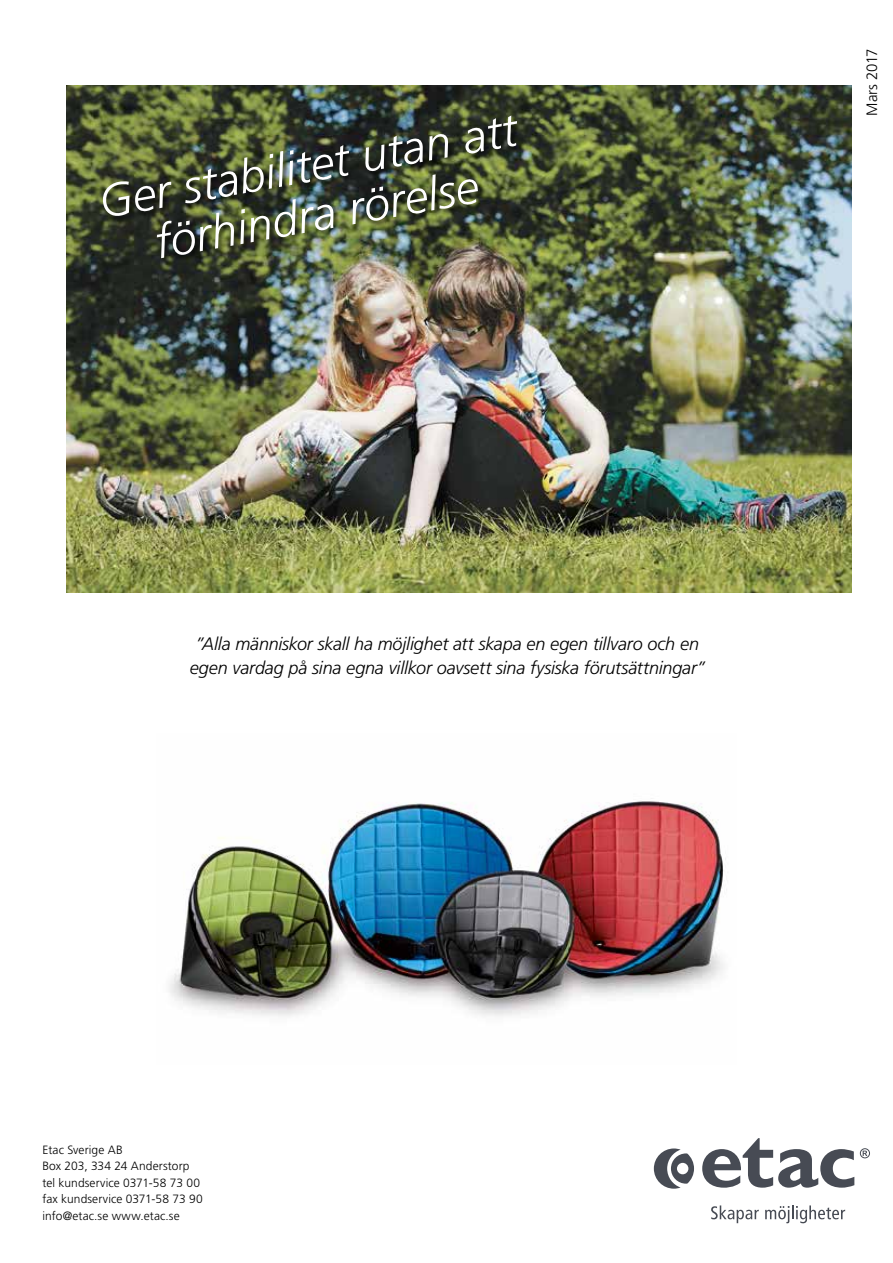
<style>
.page{position:relative;width:893px;height:1263px;background:#fff}
.page>*{position:absolute;margin:0;border:0;box-sizing:border-box;transform-origin:0 0}
.t1{font:italic 300 46.5px/49.5px "Frutiger LT Pro";color:#fff;text-align:center}
.t2{font:italic 300 18px/24px "Frutiger LT Pro";letter-spacing:-.01em;color:#000;text-align:center}
.t3{font:300 15px "Frutiger LT Pro";letter-spacing:-.01em;color:#000}
.t4{font:300 12px/16.5px "Frutiger LT Pro";letter-spacing:.005em;color:#000}
</style>
<div class="page">
<img style="left:169px;top:801px;width:557px;height:215px">
<svg style="left:711px;top:1205px;width:48px;height:18px"></svg>
<svg style="left:765px;top:1205px;width:80px;height:18px"></svg>
<svg style="left:702px;top:1138px;width:152px;height:50px"></svg>
<svg style="left:860px;top:1148px;width:10px;height:10px"></svg>
<svg style="left:654px;top:1148px;width:40px;height:41px"></svg>
<img style="left:67px;top:85px;width:784px;height:507px">
<div style="left:102px;top:114px;width:422px;height:152px;background:#000;opacity:.75"></div>
<h1 class="t1" style="left:95px;top:178px;width:425px;rotate:-10deg">Ger stabilitet utan att förhindra rörelse</h1>
<p class="t2" style="left:190px;top:632px;width:517px">”Alla människor skall ha möjlighet att skapa en egen tillvaro och en egen vardag på sina egna villkor oavsett sina fysiska förutsättningar”</p>
<p class="t3" style="left:863px;top:116px;width:69px;rotate:-90deg">Mars 2017</p>
<p class="t4" style="left:43px;top:1141px;width:162px">Etac Sverige AB<br>Box 203, 334 24 Anderstorp tel kundservice 0371-58 73 00 fax kundservice 0371-58 73 90 info@etac.se www.etac.se</p>
</div>
